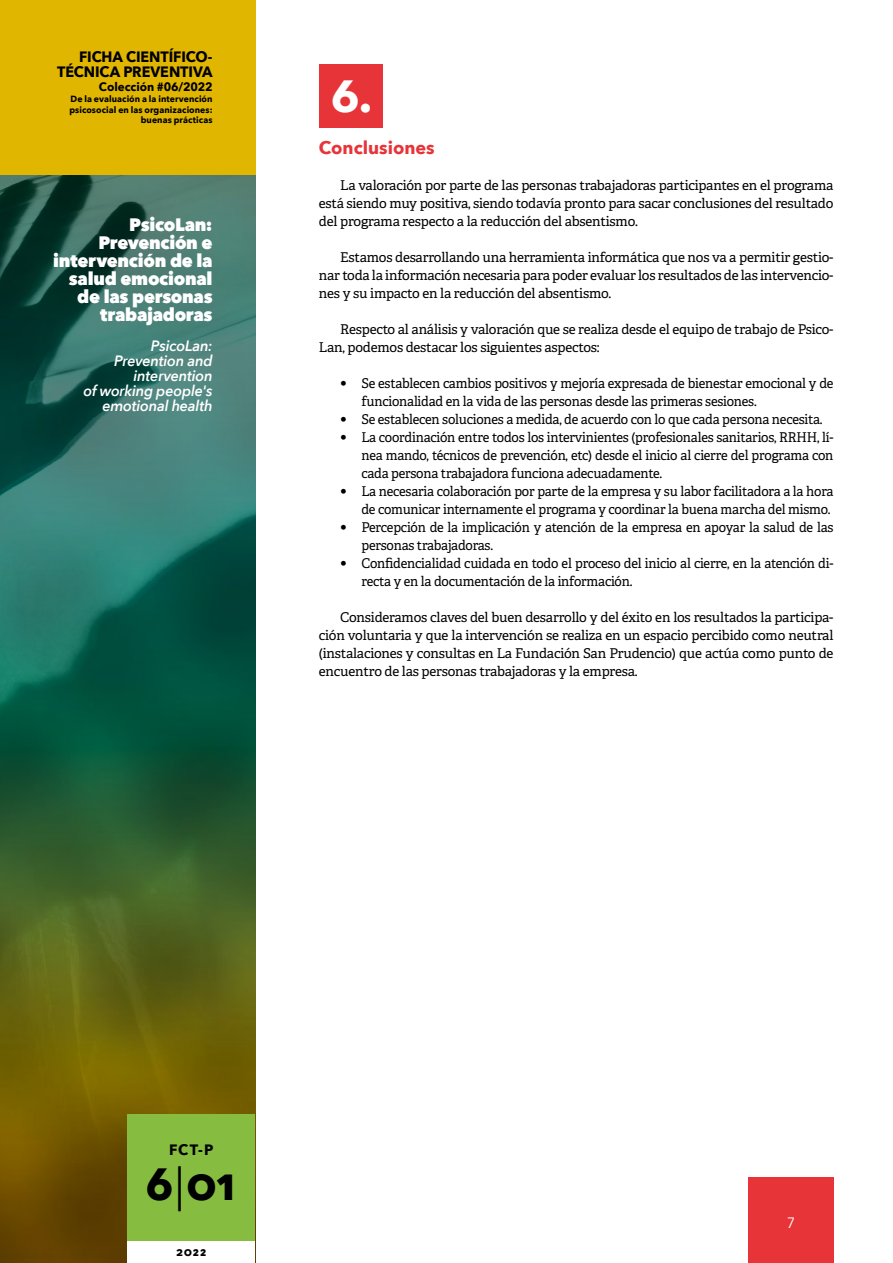
<style>
.page{position:relative;width:893px;height:1263px;background:#fff}
.page>*{position:absolute;margin:0;border:0;box-sizing:border-box;transform-origin:0 0}
.t1{font:700 45px "Avenir Next";color:#000}
.t2{font:700 45px "Avenir Next";color:#fff}
.t3{font:800 18px/18px "Avenir Next";letter-spacing:-.015em;color:#fff;text-align:right}
.t4{font:700 18px "Avenir Next";color:#e73439}
.t5{font:italic 600 15px/15px "Avenir Next";letter-spacing:-.015em;color:#fff;text-align:right}
.t6{font:700 15px/15px "Avenir Next";letter-spacing:-.01em;color:#000;text-align:right;scale:.96 1}
.t7{font:700 15px "Avenir Next";letter-spacing:-.01em;color:#000}
.t8{font:15px "Avenir Next";color:#fff}
.t9{font:13.5px/18px "Adelle";letter-spacing:-.015em;color:#000;text-align:justify}
.t10{font:13.5px/18px "Adelle";letter-spacing:-.015em;color:#000;scale:.96 1}
.t11{font:700 12px "Avenir Next";color:#000}
.t12{font:700 9px/10.8px "Avenir Next";letter-spacing:.01em;color:#000;text-align:right}
.s1{font-family:"Avenir Next"}
.s2{font-weight:400}
</style>
<div class="page">
<img style="left:0;top:174px;width:255px;height:1089px">
<div style="left:748px;top:1178px;width:85px;height:85px;background:#e73439"></div>
<div style="left:0;top:0;width:255px;height:174px;background:#e1b600"></div>
<div style="left:128px;top:1114px;width:127px;height:128px;background:#86bd40"></div>
<div style="left:128px;top:1242px;width:127px;height:21px;background:#fff"></div>
<div style="left:319px;top:64px;width:64px;height:64px;background:#e73439"></div>
<p class="t6" style="left:57px;top:49px;width:163px">FICHA CIENTÍFICO-<br>TÉCNICA PREVENTIVA</p>
<p class="t11" style="left:99px;top:76px;width:115px">Colección #06/2022</p>
<p class="t12" style="left:69px;top:93px;width:145px">De la evaluación a la intervención psicosocial en las organizaciones: buenas prácticas</p>
<h2 class="t3" style="left:53px;top:215px;width:161px">PsicoLan:<br>Prevención e intervención de la salud emocional de las personas trabajadoras</h2>
<p class="t5" style="left:83px;top:337px;width:131px">PsicoLan:<br>Prevention and intervention<br>of working people's emotional health</p>
<h1 class="t2" style="left:331px;top:57px;width:43px">6.</h1>
<h2 class="t4" style="left:319px;top:132px;width:117px">Conclusiones</h2>
<p class="t9" style="left:319px;top:176px;width:516px;text-indent:21px">La valoración por parte de las personas trabajadoras participantes en el programa está siendo muy positiva, siendo todavía pronto para sacar conclusiones del resultado del programa respecto a la reducción del absentismo.</p>
<p class="t9" style="left:319px;top:248px;width:516px;text-indent:21px">Estamos desarrollando una herramienta informática que nos va a permitir gestio&shy;nar toda la información necesaria para poder evaluar los resultados de las intervencio&shy;nes y su impacto en la reducción del absentismo.</p>
<p class="t9" style="left:319px;top:320px;width:516px;text-indent:21px">Respecto al análisis y valoración que se realiza desde el equipo de trabajo de Psico-<br>Lan, podemos destacar los siguientes aspectos:</p>
<p class="t10" style="left:361px;top:374px;width:493px;text-indent:-21px"><span class="s1">•</span> Se establecen cambios positivos y mejoría expresada de bienestar emocional y de funcionalidad en la vida de las personas desde las primeras sesiones.</p>
<p class="t10" style="left:340px;top:410px;width:504px"><span class="s1">•</span> Se establecen soluciones a medida, de acuerdo con lo que cada persona necesita.</p>
<p class="t10" style="left:361px;top:428px;width:493px;text-align:justify;text-indent:-21px"><span class="s1">•</span> La coordinación entre todos los intervinientes (profesionales sanitarios, RRHH, lí&shy;nea mando, técnicos de prevención, etc) desde el inicio al cierre del programa con cada persona trabajadora funciona adecuadamente.</p>
<p class="t10" style="left:340px;top:482px;width:515px;text-align:right"><span class="s1">•</span> La necesaria colaboración por parte de la empresa y su labor facilitadora a la hora de comunicar internamente el programa y coordinar la buena marcha del mismo.</p>
<p class="t10" style="left:361px;top:518px;width:493px;text-indent:-21px"><span class="s1">•</span> Percepción de la implicación y atención de la empresa en apoyar la salud de las personas trabajadoras.</p>
<p class="t10" style="left:361px;top:554px;width:493px;text-indent:-21px"><span class="s1">•</span> Confidencialidad cuidada en todo el proceso del inicio al cierre, en la atención di&shy;recta y en la documentación de la información.</p>
<p class="t9" style="left:319px;top:608px;width:516px;text-indent:21px">Consideramos claves del buen desarrollo y del éxito en los resultados la participa&shy;ción voluntaria y que la intervención se realiza en un espacio percibido como neutral (instalaciones y consultas en La Fundación San Prudencio) que actúa como punto de encuentro de las personas trabajadoras y la empresa.</p>
<p class="t7" style="left:169px;top:1137px;width:46px">FCT-P</p>
<h1 class="t1" style="left:146px;top:1146px;width:93px">6<span class="s2">|</span>01</h1>
<p class="t11" style="left:176px;top:1241px;width:32px">2022</p>
<p class="t8" style="left:787px;top:1210px;width:10px">7</p>
</div>
